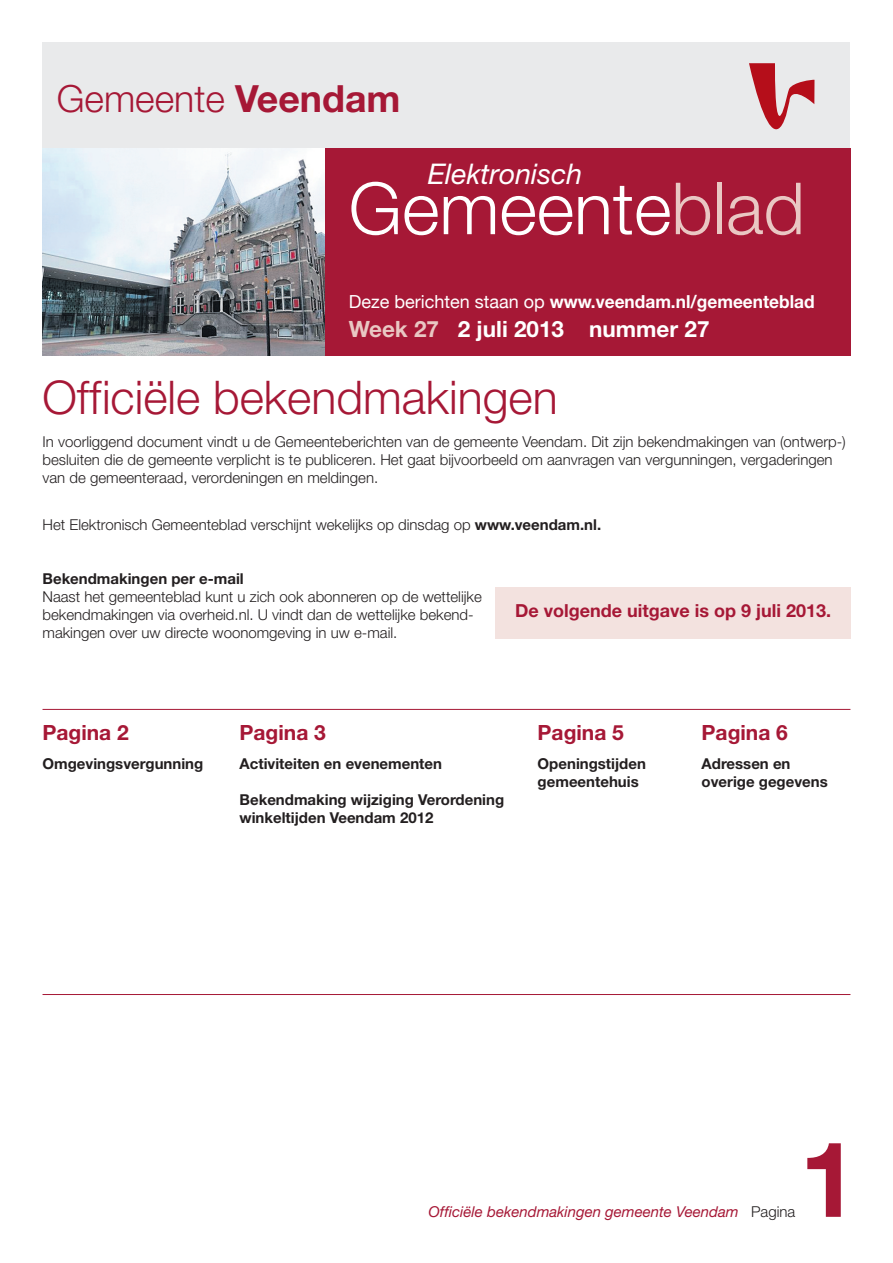
<style>
.page{position:relative;width:893px;height:1263px;background:#fff}
.page>*{position:absolute;margin:0;border:0;box-sizing:border-box;transform-origin:0 0}
.t1{font:700 105px "Helvetica Neue LT Std";color:#a61836}
.t2{font:300 72px "Helvetica Neue LT Std";color:#fff}
.t3{font:300 46.5px "Helvetica Neue LT Std";color:#a61836}
.t4{font:300 37.5px "Helvetica Neue LT Std";color:#a61836}
.t5{font:italic 28.5px "Helvetica Neue LT Std";color:#fff}
.t6{font:700 22.5px "Helvetica Neue LT Std";color:#fff}
.t7{font:700 21px "Helvetica Neue LT Std";color:#a61836}
.t8{font:700 18px "Helvetica Neue LT Std";color:#fff;scale:.96 1}
.t9{font:700 18px "Helvetica Neue LT Std";color:#a61836}
.t10{font:300 15px/18px "Helvetica Neue LT Std";color:#231f20}
.t11{font:700 15px/18px "Helvetica Neue LT Std";color:#231f20}
.t12{font:italic 15px "Helvetica Neue LT Std";color:#a61836}
.s1{font-weight:700}
.s2{color:#e9c7c3}
.s3{font-family:"Helvetica Neue";font-weight:400}
.s4{font-weight:300;font-style:normal;color:#231f20}
</style>
<div class="page">
<div style="left:43px;top:43px;width:807px;height:106px;background:#e9eaeb"></div>
<div style="left:43px;top:149px;width:807px;height:207px;background:#a61836"></div>
<hr style="left:43px;top:709px;width:807px;height:1px;background:#a61836">
<svg style="left:749px;top:63px;width:65px;height:66px"></svg>
<hr style="left:43px;top:994px;width:807px;height:1px;background:#a61836">
<div style="left:495px;top:587px;width:355px;height:52px;background:#f3e2df"></div>
<img style="left:43px;top:149px;width:282px;height:207px">
<h3 class="t4" style="left:57px;top:85px;width:345px">Gemeente <span class="s1">Veendam</span></h3>
<h3 class="t5" style="left:428px;top:164px;width:156px">Elektronisch</h3>
<h2 class="t2" style="left:349px;top:183px;width:458px">Gemeente<span class="s2">blad</span></h2>
<p class="t8" style="left:349px;top:295px;width:487px"><span class="s3">Deze berichten staan op</span> www.veendam.nl/gemeenteblad</p>
<h3 class="t6" style="left:349px;top:321px;width:362px"><span class="s2">Week 27</span> 2 juli 2013 nummer 27</h3>
<h3 class="t3" style="left:43px;top:381px;width:517px">Officiële bekendmakingen</h3>
<p class="t10" style="left:43px;top:434px;width:805px">In voorliggend document vindt u de Gemeenteberichten van de gemeente Veendam. Dit zijn bekendmakingen van (ontwerp-) besluiten die de gemeente verplicht is te publiceren. Het gaat bijvoorbeeld om aanvragen van vergunningen, vergaderingen van de gemeenteraad, verordeningen en meldingen.</p>
<p class="t10" style="left:43px;top:517px;width:560px">Het Elektronisch Gemeenteblad verschijnt wekelijks op dinsdag op <span class="s1">www.veendam.nl.</span></p>
<p class="t11" style="left:43px;top:571px;width:203px">Bekendmakingen per e-mail</p>
<p class="t10" style="left:43px;top:589px;width:441px">Naast het gemeenteblad kunt u zich ook abonneren op de wettelijke bekendmakingen via overheid.nl. U vindt dan de wettelijke bekend&shy;makingen over uw directe woonomgeving in uw e-mail.</p>
<p class="t9" style="left:515px;top:604px;width:318px">De volgende uitgave is op 9 juli 2013.</p>
<h3 class="t7" style="left:43px;top:725px;width:88px">Pagina 2</h3>
<h3 class="t7" style="left:240px;top:725px;width:88px">Pagina 3</h3>
<h3 class="t7" style="left:538px;top:725px;width:88px">Pagina 5</h3>
<h3 class="t7" style="left:702px;top:725px;width:88px">Pagina 6</h3>
<p class="t11" style="left:43px;top:756px;width:162px">Omgevingsvergunning</p>
<p class="t11" style="left:240px;top:756px;width:204px">Activiteiten en evenementen</p>
<p class="t11" style="left:538px;top:756px;width:110px">Openingstijden</p>
<p class="t11" style="left:702px;top:756px;width:90px">Adressen en</p>
<p class="t11" style="left:538px;top:774px;width:103px">gemeentehuis</p>
<p class="t11" style="left:702px;top:774px;width:128px">overige gegevens</p>
<p class="t11" style="left:240px;top:792px;width:266px">Bekendmaking wijziging Verordening winkeltijden Veendam 2012</p>
<p class="t12" style="left:429px;top:1206px;width:368px">Officiële bekendmakingen gemeente Veendam <span class="s4">Pagina</span></p>
<h1 class="t1" style="left:800px;top:1142px;width:60px">1</h1>
</div>
